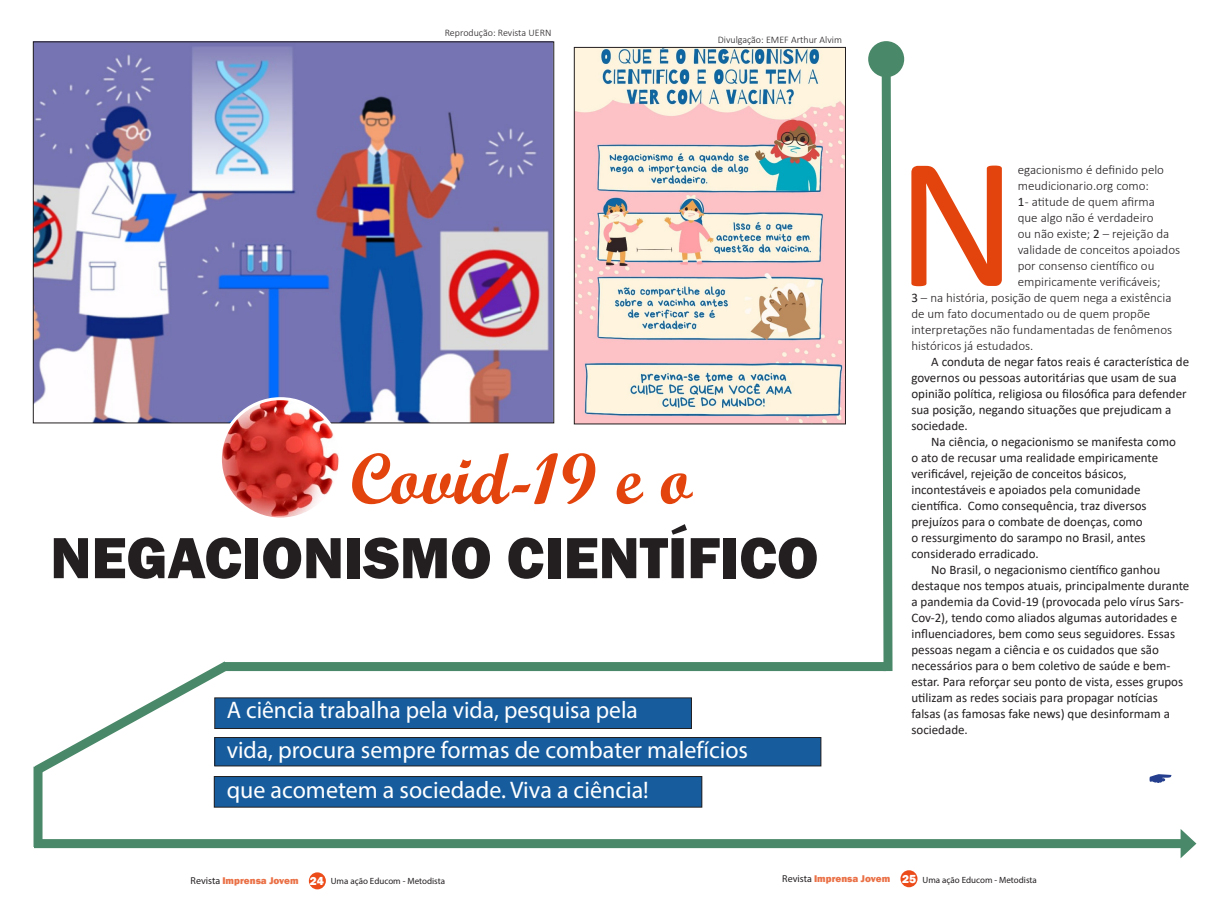
<style>
.page{position:relative;width:1219px;height:908px;background:#fff}
.page>*{position:absolute;margin:0;border:0;box-sizing:border-box;transform-origin:0 0}
.t1{font:189.4px "Calibri";color:#e3440d}
.t2{font:72px "Script MT Bold";color:#e3440d}
.t3{font:800 60px "Franklin Gothic";color:#231f20}
.t4{font:24px "Myriad Pro";color:#fff}
.t5{font:13px/16px "Calibri";color:#231f20}
.t6{font:300 13px "Calibri";color:#231f20}
.t7{font:800 12px "Franklin Gothic";color:#fff}
.t8{font:300 10px "Calibri";color:#231f20}
.t9{font:800 10px "Franklin Gothic";color:#ea7147}
.t10{font:9px "Myriad Pro";color:#231f20}
.s1{font-weight:400}
.s2{font-family:"Myriad Pro";font-weight:400;color:#231f20}
</style>
<div class="page">
<div style="left:309px;top:871px;width:17px;height:18px;background:#ec4c1a;border-radius:50%"></div>
<div style="left:900px;top:869px;width:17px;height:17px;background:#ec4c1a;border-radius:50%"></div>
<img style="left:35px;top:43px;width:517px;height:378px">
<img style="left:576px;top:49px;width:268px;height:373px">
<div style="left:574px;top:47px;width:272px;height:377px;border:1px solid #231f20"></div>
<div style="left:224px;top:661px;width:662px;height:9px;background:#498868"></div>
<svg style="left:33px;top:661px;width:206px;height:121px"></svg>
<div style="left:34px;top:766px;width:9px;height:80px;background:#498868"></div>
<div style="left:34px;top:838px;width:1153px;height:9px;background:#498868"></div>
<svg style="left:1181px;top:829px;width:15px;height:28px"></svg>
<svg style="left:877px;top:74px;width:19px;height:598px"></svg>
<div style="left:868px;top:41px;width:36px;height:36px;background:#498868;border-radius:50%"></div>
<div style="left:215px;top:697px;width:476px;height:31px;background:#175d9e"></div>
<div style="left:215px;top:737px;width:606px;height:28px;background:#175d9e"></div>
<div style="left:214px;top:737px;width:607px;height:28px;border:1px solid #231f20"></div>
<div style="left:214px;top:776px;width:488px;height:30px;background:#175d9e"></div>
<div style="left:214px;top:776px;width:488px;height:31px;border:1px solid #231f20"></div>
<img style="left:220px;top:398px;width:121px;height:121px;border-radius:60px">
<div style="left:219px;top:397px;width:123px;height:123px;border:3px solid #fff;border-radius:50%"></div>
<svg style="left:1149px;top:774px;width:22px;height:8px"></svg>
<p class="t8" style="left:445px;top:26px;width:108px">Reprodução: Revista UERN</p>
<p class="t8" style="left:718px;top:33px;width:126px">Divulgação: EMEF Arthur Alvim</p>
<p class="t2" style="left:350px;top:434px;width:343px">Covid-19 e o</p>
<p class="t3" style="left:50px;top:519px;width:770px">NEGACIONISMO CIENTÍFICO</p>
<p class="t4" style="left:227px;top:694px;width:413px">A ciência trabalha pela vida, pesquisa pela</p>
<p class="t4" style="left:227px;top:734px;width:523px">vida, procura sempre formas de combater malefícios</p>
<p class="t4" style="left:227px;top:774px;width:424px">que acometem a sociedade. Viva a ciência!</p>
<p class="t1" style="left:895px;top:91px;width:124px">N</p>
<p class="t6" style="left:1018px;top:161px;width:148px">egacionismo é definido pelo</p>
<p class="t6" style="left:1018px;top:177px;width:133px">meudicionario.org como:</p>
<p class="t6" style="left:1018px;top:193px;width:139px"><span class="s1">1</span> - atitude de quem afirma</p>
<p class="t6" style="left:1018px;top:209px;width:137px">que algo não é verdadeiro</p>
<p class="t6" style="left:1018px;top:225px;width:153px">ou não existe; <span class="s1">2</span> – rejeição da</p>
<p class="t6" style="left:1018px;top:241px;width:164px">validade de conceitos apoiados</p>
<p class="t6" style="left:1018px;top:257px;width:138px">por consenso científico ou</p>
<p class="t6" style="left:1018px;top:273px;width:144px">empiricamente verificáveis;</p>
<p class="t6" style="left:911px;top:289px;width:262px"><span class="s1">3</span> – na história, posição de quem nega a existência</p>
<p class="t6" style="left:911px;top:305px;width:240px">de um fato documentado ou de quem propõe</p>
<p class="t6" style="left:911px;top:321px;width:262px">interpretações não fundamentadas de fenômenos</p>
<p class="t6" style="left:911px;top:337px;width:123px">históricos já estudados.</p>
<p class="t5" style="left:911px;top:353px;width:279px;text-indent:20px">A conduta de negar fatos reais é característica de governos ou pessoas autoritárias que usam de sua opinião política, religiosa ou filosófica para defender sua posição, negando situações que prejudicam a sociedade.</p>
<p class="t5" style="left:911px;top:433px;width:266px;text-indent:20px">Na ciência, o negacionismo se manifesta como o ato de recusar uma realidade empiricamente verificável, rejeição de conceitos básicos, incontestáveis e apoiados pela comunidade científica. Como consequência, traz diversos prejuízos para o combate de doenças, como<br>o ressurgimento do sarampo no Brasil, antes considerado erradicado.</p>
<p class="t5" style="left:911px;top:561px;width:280px;text-indent:20px">No Brasil, o negacionismo científico ganhou destaque nos tempos atuais, principalmente durante a pandemia da Covid-19 (provocada pelo vírus Sars-Cov-2), tendo como aliados algumas autoridades e influenciadores, bem como seus seguidores. Essas pessoas negam a ciência e os cuidados que são necessários para o bem coletivo de saúde e bem&shy;estar. Para reforçar seu ponto de vista, esses grupos utilizam as redes sociais para propagar notícias falsas (as famosas fake news) que desinformam a sociedade.</p>
<p class="t9" style="left:191px;top:874px;width:109px"><span class="s2">Revista</span> Imprensa Jovem</p>
<p class="t7" style="left:310px;top:872px;width:16px">24</p>
<p class="t10" style="left:331px;top:875px;width:116px">Uma ação Educom - Metodista</p>
<p class="t9" style="left:782px;top:872px;width:109px"><span class="s2">Revista</span> Imprensa Jovem</p>
<p class="t7" style="left:902px;top:871px;width:16px">25</p>
<p class="t10" style="left:923px;top:873px;width:116px">Uma ação Educom - Metodista</p>
</div>
